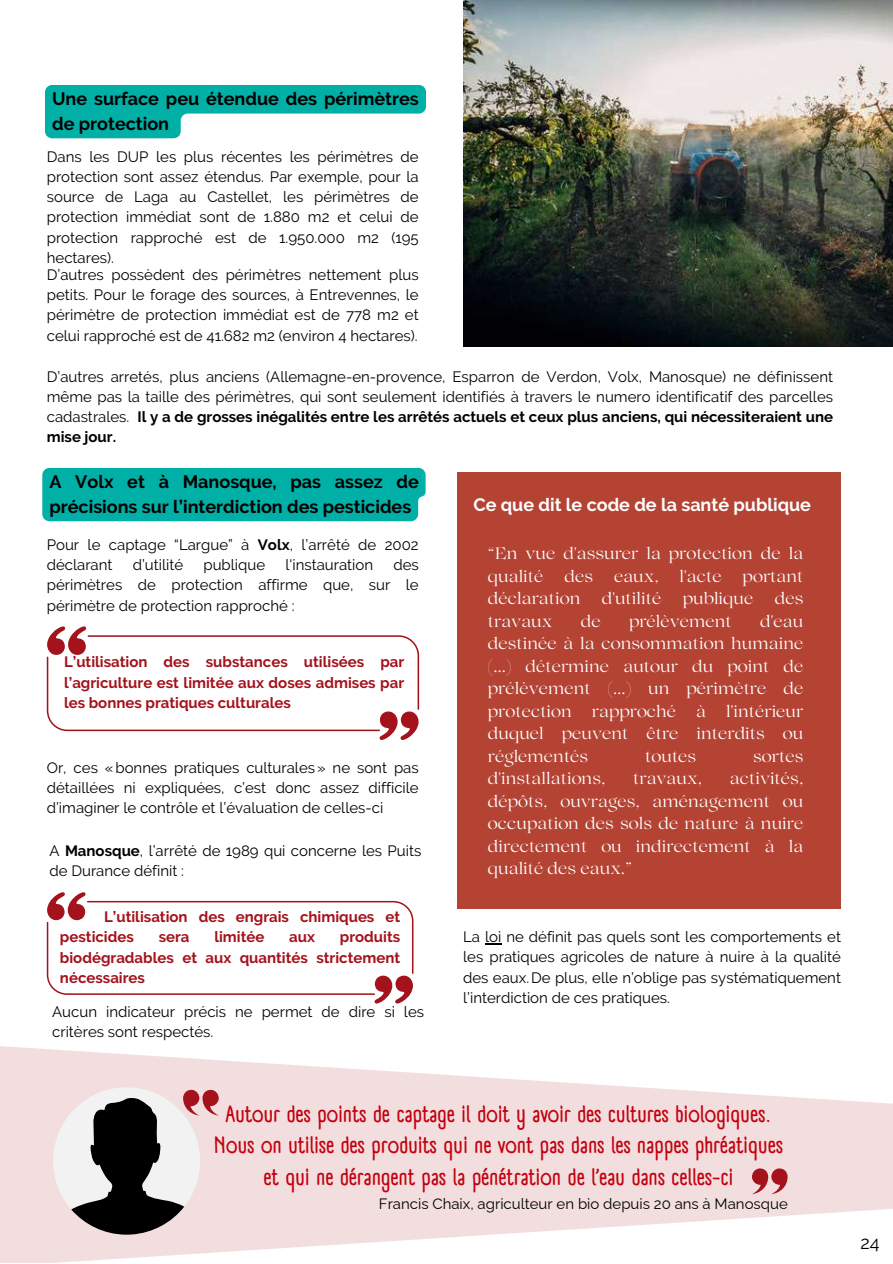
<style>
.page{position:relative;width:893px;height:1264px;background:#fff}
.page>*{position:absolute;margin:0;border:0;box-sizing:border-box;transform-origin:0 0}
.t1{font:700 22.95px/31.5px "A Day Without Sun Text";color:#c4000e;text-align:center}
.t2{font:700 18px/24.8px "Raleway";color:#000}
.t3{font:700 18px "Raleway";color:#fff}
.t4{font:18px "Raleway";color:#000}
.t5{font:16.5px/22.5px "Lovelace";color:#fff;text-align:justify}
.t6{font:15px/20.2px "Raleway";color:#000;text-align:justify}
.t7{font:700 15px/20.2px "Raleway";color:#a4121c;text-align:justify}
.s1{font-weight:700}
</style>
<div class="page">
<img style="left:463px;top:0;width:429px;height:346px">
<svg style="left:0;top:1046px;width:892px;height:216px;fill:#f2dedf"></svg>
<svg style="left:52px;top:1086px;width:167px;height:148px"></svg>
<svg style="left:751px;top:1168px;width:36px;height:26px"></svg>
<svg style="left:47px;top:626px;width:372px;height:114px"></svg>
<svg style="left:47px;top:892px;width:366px;height:111px"></svg>
<div style="left:457px;top:472px;width:384px;height:437px;background:#b44334"></div>
<svg style="left:45px;top:85px;width:381px;height:53px"></svg>
<div style="left:42px;top:468px;width:383px;height:53px;background:#00afa6"></div>
<svg style="left:485px;top:943px;width:16px;height:1px"></svg>
<p class="t2" style="left:52px;top:87px;width:368px">Une surface peu étendue des périmètres de protection</p>
<p class="t6" style="left:47px;top:146px;width:373px">Dans les DUP les plus récentes les périmètres de protection sont assez étendus. Par exemple, pour la source de Laga au Castellet, les périmètres de protection immédiat sont de 1.880 m2 et celui de protection rapproché est de 1.950.000 m2 (195 hectares).</p>
<p class="t6" style="left:47px;top:264px;width:373px">D’autres possèdent des périmètres nettement plus petits. Pour le forage des sources, à Entrevennes, le périmètre de protection immédiat est de 778 m2 et celui rapproché est de 41.682 m2 (environ 4 hectares).</p>
<p class="t6" style="left:47px;top:366px;width:787px">D’autres arretés, plus anciens (Allemagne-en-provence, Esparron de Verdon, Volx, Manosque) ne définissent même pas la taille des périmètres, qui sont seulement identifiés à travers le numero identificatif des parcelles cadastrales. <span class="s1">Il y a de grosses inégalités entre les arrêtés actuels et ceux plus anciens, qui nécessiteraient une mise jour.</span></p>
<p class="t2" style="left:49px;top:469px;width:371px">A Volx et à Manosque, pas assez de précisions sur l’interdiction des pesticides</p>
<p class="t6" style="left:47px;top:534px;width:373px">Pour le captage “Largue” à <span class="s1">Volx</span>, l’arrêté de 2002 déclarant</p>
<p class="t6" style="left:47px;top:554px;width:373px;text-indent:346px">des périmètres de protection affirme que, sur le périmètre de protection rapproché :</p>
<p class="t6" style="left:133px;top:554px;width:52px">d’utilité</p>
<p class="t6" style="left:203px;top:554px;width:63px">publique</p>
<p class="t6" style="left:285px;top:554px;width:89px">l'instauration</p>
<p class="t7" style="left:64px;top:652px;width:342px">L’utilisation des substances utilisées par l’agriculture est limitée aux doses admises par les bonnes pratiques culturales</p>
<p class="t6" style="left:47px;top:757px;width:373px">Or, ces «bonnes pratiques culturales» ne sont pas détaillées ni expliquées, c’est donc assez difficile d’imaginer le contrôle et l’évaluation de celles-ci</p>
<p class="t6" style="left:49px;top:840px;width:373px">A <span class="s1">Manosque</span>, l’arrêté de 1989 qui concerne les Puits de Durance définit :</p>
<p class="t7" style="left:60px;top:906px;width:342px;text-indent:44px">L’utilisation des engrais chimiques et pesticides</p>
<p class="t7" style="left:60px;top:927px;width:342px;text-indent:280px">produits biodégradables et aux quantités strictement nécessaires</p>
<p class="t6" style="left:52px;top:1001px;width:373px">Aucun indicateur précis ne permet de dire si les critères sont respectés.</p>
<p class="t7" style="left:159px;top:927px;width:32px">sera</p>
<p class="t7" style="left:214px;top:927px;width:52px">limitée</p>
<p class="t7" style="left:289px;top:927px;width:27px">aux</p>
<p class="t3" style="left:473px;top:494px;width:339px">Ce que dit le code de la santé publique</p>
<p class="t5" style="left:488px;top:544px;width:317px">“En vue d'assurer la protection de la qualité</p>
<p class="t5" style="left:564px;top:566px;width:30px">des</p>
<p class="t5" style="left:614px;top:566px;width:46px">eaux,</p>
<p class="t5" style="left:679px;top:566px;width:44px">l'acte</p>
<p class="t5" style="left:742px;top:566px;width:62px">portant</p>
<p class="t5" style="left:488px;top:589px;width:94px">déclaration</p>
<p class="t5" style="left:601px;top:589px;width:61px">d'utilité</p>
<p class="t5" style="left:682px;top:589px;width:72px">publique</p>
<p class="t5" style="left:774px;top:589px;width:30px">des</p>
<p class="t5" style="left:488px;top:611px;width:66px">travaux</p>
<p class="t5" style="left:580px;top:611px;width:21px">de</p>
<p class="t5" style="left:629px;top:611px;width:104px">prélèvement</p>
<p class="t5" style="left:488px;top:611px;width:317px;text-indent:272px">d'eau destinée à la consommation humaine (…) détermine autour du point de prélèvement (…) un périmètre de protection rapproché à l'intérieur duquel peuvent être interdits ou réglementés</p>
<p class="t5" style="left:645px;top:746px;width:53px">toutes</p>
<p class="t5" style="left:753px;top:746px;width:52px">sortes</p>
<p class="t5" style="left:488px;top:769px;width:119px">d'installations,</p>
<p class="t5" style="left:633px;top:769px;width:70px">travaux,</p>
<p class="t5" style="left:488px;top:769px;width:317px;text-indent:242px">activités, dépôts, ouvrages, aménagement ou occupation des sols de nature à nuire directement ou indirectement à la qualité des eaux.”</p>
<p class="t6" style="left:463px;top:926px;width:379px">La loi ne définit pas quels sont les comportements et les pratiques agricoles de nature à nuire à la qualité des eaux.De plus, elle n’oblige pas systématiquement l’interdiction de ces pratiques.</p>
<h1 class="t1" style="left:214px;top:1098px;width:570px">Autour des points de captage il doit y avoir des cultures biologiques.<br>Nous on utilise des produits qui ne vont pas dans les nappes phréatiques et qui ne dérangent pas la pénétration de l’eau dans celles-ci</h1>
<p class="t6" style="left:379px;top:1193px;width:410px">Francis Chaix, agriculteur en bio depuis 20 ans à Manosque</p>
<p class="t4" style="left:860px;top:1231px;width:21px">24</p>
</div>
